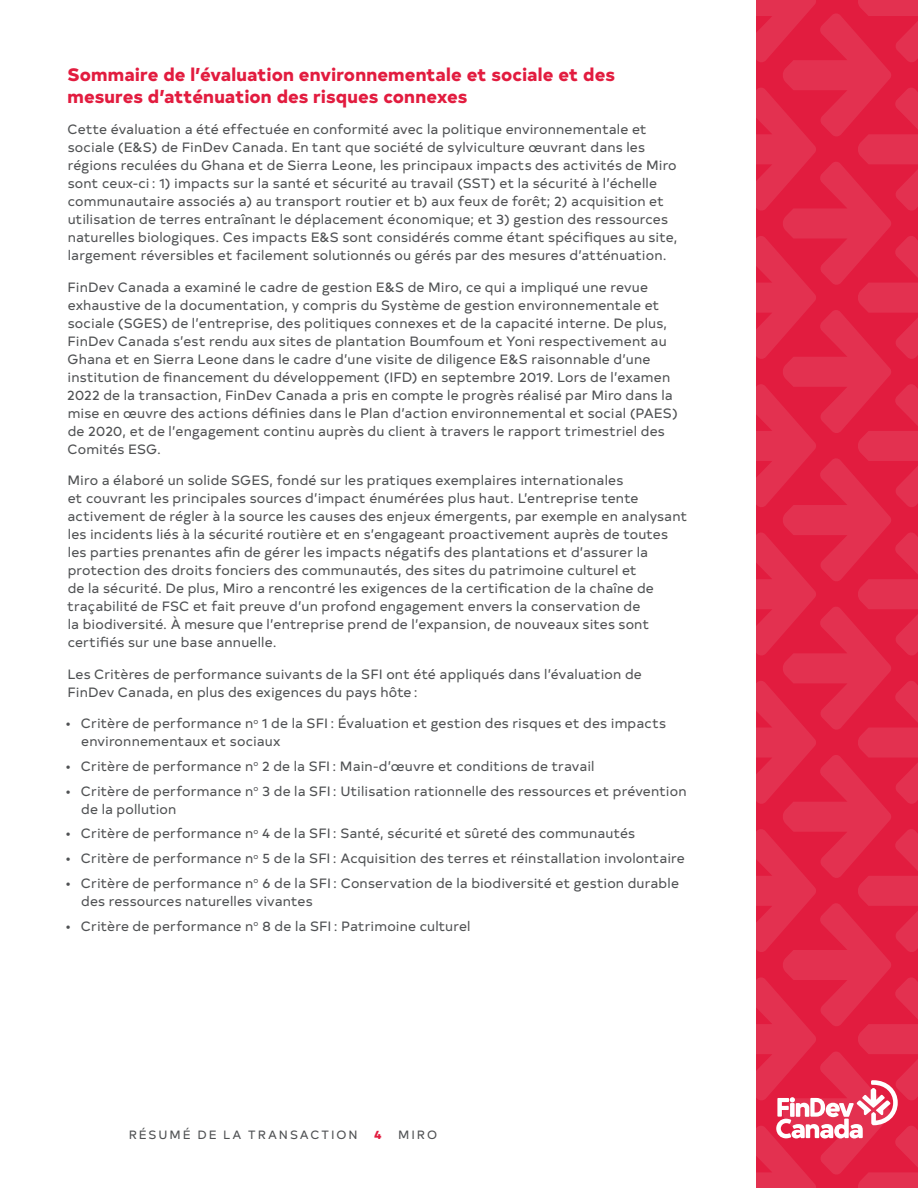
<style>
.page{position:relative;width:918px;height:1188px;background:#fff}
.page>*{position:absolute;margin:0;border:0;box-sizing:border-box;transform-origin:0 0}
.t1{font:800 18px/21.6px "Typold";letter-spacing:.005em;color:#e21c3f}
.Body_copy{font:13.5px/18px "Typold";letter-spacing:.01em;color:#4f5153}
.t2{font:12px "Typold";letter-spacing:.165em;color:#4f5153}
.t3{font:800 12px "Typold";color:#e21c3f}
</style>
<div class="page">
<svg style="left:756px;top:0;width:162px;height:1188px;background:#e2294a"></svg>
<h2 class="t1" style="left:68px;top:62px;width:549px">Sommaire de l’évaluation environnementale et sociale et des mesures d’atténuation des risques connexes</h2>
<p class="Body_copy" style="left:67px;top:119px;width:612px">Cette évaluation a été effectuée en conformité avec la politique environnementale et sociale (E&amp;S) de FinDev Canada. En tant que société de sylviculture œuvrant dans les régions reculées du Ghana et de Sierra Leone, les principaux impacts des activités de Miro sont ceux‑ci : 1) impacts sur la santé et sécurité au travail (SST) et la sécurité à l’échelle communautaire associés a) au transport routier et b) aux feux de forêt; 2) acquisition et utilisation de terres entraînant le déplacement économique; et 3) gestion des ressources naturelles biologiques. Ces impacts E&amp;S sont considérés comme étant spécifiques au site, largement réversibles et facilement solutionnés ou gérés par des mesures d’atténuation.</p>
<p class="Body_copy" style="left:67px;top:277px;width:612px">FinDev Canada a examiné le cadre de gestion E&amp;S de Miro, ce qui a impliqué une revue exhaustive de la documentation, y compris du Système de gestion environnementale et sociale (SGES) de l’entreprise, des politiques connexes et de la capacité interne. De plus, FinDev Canada s’est rendu aux sites de plantation Boumfoum et Yoni respectivement au Ghana et en Sierra Leone dans le cadre d’une visite de diligence E&amp;S raisonnable d’une institution de financement du développement (IFD) en septembre 2019. Lors de l’examen 2022 de la transaction, FinDev Canada a pris en compte le progrès réalisé par Miro dans la mise en œuvre des actions définies dans le Plan d’action environnemental et social (PAES) de 2020, et de l’engagement continu auprès du client à travers le rapport trimestriel des Comités ESG.</p>
<p class="Body_copy" style="left:67px;top:470px;width:621px">Miro a élaboré un solide SGES, fondé sur les pratiques exemplaires internationales<br>et couvrant les principales sources d’impact énumérées plus haut. L’entreprise tente activement de régler à la source les causes des enjeux émergents, par exemple en analysant les incidents liés à la sécurité routière et en s’engageant proactivement auprès de toutes les parties prenantes afin de gérer les impacts négatifs des plantations et d’assurer la protection des droits fonciers des communautés, des sites du patrimoine culturel et<br>de la sécurité. De plus, Miro a rencontré les exigences de la certification de la chaîne de traçabilité de FSC et fait preuve d’un profond engagement envers la conservation de<br>la biodiversité. À mesure que l’entreprise prend de l’expansion, de nouveaux sites sont certifiés sur une base annuelle.</p>
<p class="Body_copy" style="left:67px;top:664px;width:576px">Les Critères de performance suivants de la SFI ont été appliqués dans l’évaluation de<br>FinDev Canada, en plus des exigences du pays hôte :</p>
<p class="Body_copy" style="left:81px;top:713px;width:586px;text-indent:-16px">• Critère de performance n<sup>o</sup> 1 de la SFI : Évaluation et gestion des risques et des impacts environnementaux et sociaux</p>
<p class="Body_copy" style="left:66px;top:756px;width:531px">• Critère de performance n<sup>o</sup> 2 de la SFI : Main‑d’œuvre et conditions de travail</p>
<p class="Body_copy" style="left:81px;top:781px;width:607px;text-indent:-16px">• Critère de performance n<sup>o</sup> 3 de la SFI : Utilisation rationnelle des ressources et prévention de la pollution</p>
<p class="Body_copy" style="left:66px;top:824px;width:571px">• Critère de performance n<sup>o</sup> 4 de la SFI : Santé, sécurité et sûreté des communautés</p>
<p class="Body_copy" style="left:66px;top:848px;width:621px">• Critère de performance n<sup>o</sup> 5 de la SFI : Acquisition des terres et réinstallation involontaire</p>
<p class="Body_copy" style="left:81px;top:873px;width:599px;text-indent:-16px">• Critère de performance n<sup>o</sup> 6 de la SFI : Conservation de la biodiversité et gestion durable des ressources naturelles vivantes</p>
<p class="Body_copy" style="left:66px;top:916px;width:407px">• Critère de performance n<sup>o</sup> 8 de la SFI : Patrimoine culturel</p>
<p class="t2" style="left:129px;top:1125px;width:231px">RÉSUMÉ DE LA TRANSACTION</p>
<p class="t3" style="left:374px;top:1124px;width:9px">4</p>
<p class="t2" style="left:398px;top:1125px;width:40px">MIRO</p>
</div>
